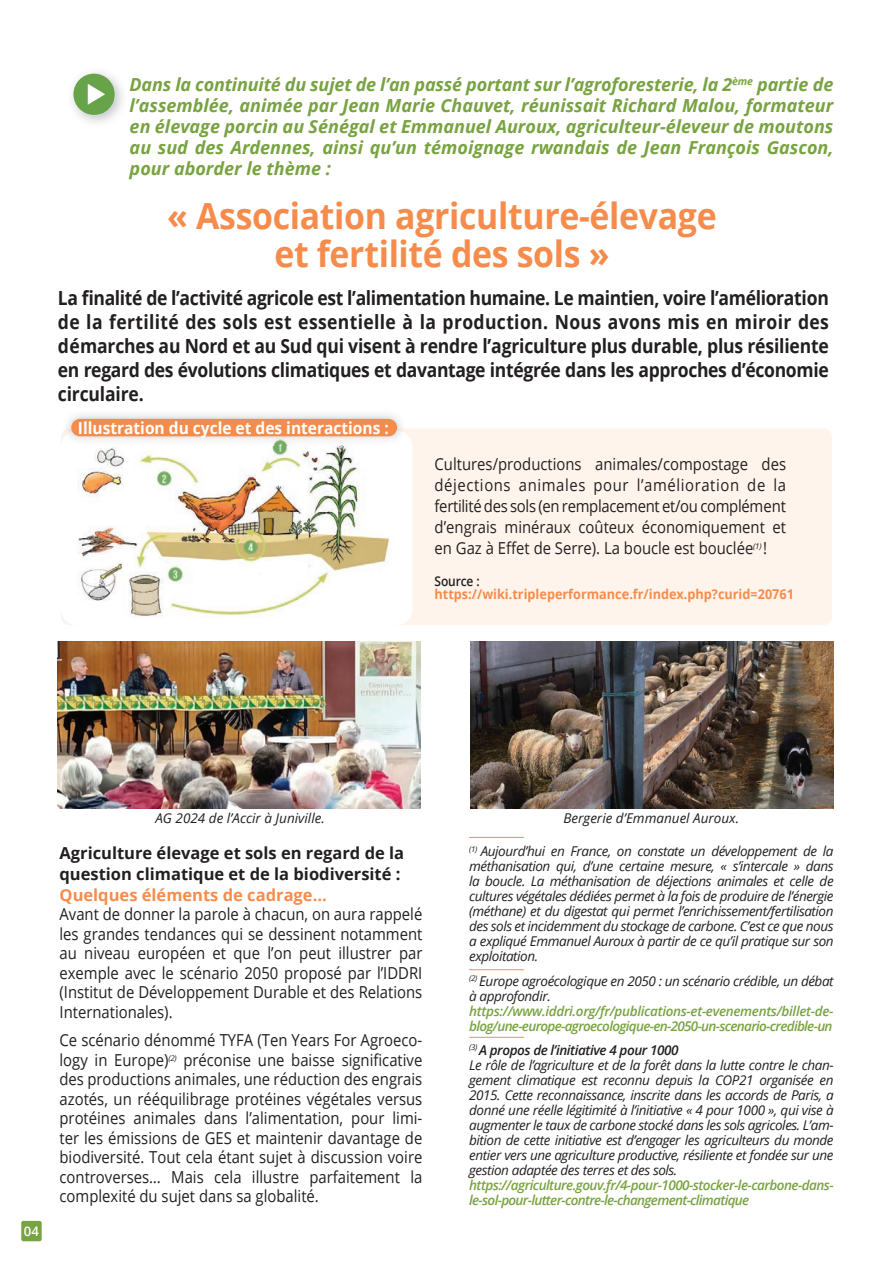
<style>
.page{position:relative;width:893px;height:1263px;background:#fff}
.page>*{position:absolute;margin:0;border:0;box-sizing:border-box;transform-origin:0 0}
.t1{font:700 36px/37.5px "Open Sans";letter-spacing:-.01em;color:#f68c4c;text-align:center;scale:.94 1}
.t2{font:700 19.5px/24px "Open Sans";letter-spacing:-.02em;color:#231f20;text-align:justify;scale:.9 1}
.t3{font:italic 700 18px/21px "Open Sans";color:#78a341;text-align:justify}
.t4{font:16.5px/19.5px "Open Sans";color:#231f20;text-align:justify;scale:.9 1}
.t5{font:700 16.5px/21px "Open Sans";color:#231f20}
.t6{font:700 16.5px "Open Sans";color:#fff;scale:.94 1}
.t7{font:700 16.5px "Open Sans";color:#f68c4c}
.t8{font:italic 13.5px/15px "Open Sans";letter-spacing:-.03em;color:#231f20}
.t9{font:italic 600 13.5px/15px "Open Sans";letter-spacing:-.04em;color:#78a341}
.t10{font:700 13.5px "Open Sans";color:#f68c4c;scale:.94 1}
.t11{font:italic 13.5px "Open Sans";color:#231f20}
.t12{font:600 13.5px "Open Sans";letter-spacing:-.01em;color:#231f20;scale:.89 1}
.t13{font:600 13.2px "Open Sans";color:#fff}
.s1{font-weight:600}
</style>
<div class="page">
<div style="left:61px;top:428px;width:771px;height:197px;background:#fef4ec;border-radius:9px"></div>
<div style="left:61px;top:431px;width:351px;height:194px;background:#fff;border-radius:16px"></div>
<img style="left:78px;top:445px;width:312px;height:173px">
<div style="left:21px;top:1221px;width:21px;height:20px;background:#78a341;border-radius:2px"></div>
<img style="left:72px;top:72px;width:50px;height:51px">
<div style="left:73px;top:74px;width:42px;height:41px;background:#67a348;border-radius:50%"></div>
<svg style="left:88px;top:84px;width:26px;height:29px"></svg>
<img style="left:67px;top:414px;width:334px;height:31px">
<img style="left:63px;top:428px;width:338px;height:12px">
<div style="left:71px;top:419px;width:326px;height:17px;background:#f68c4c;border-radius:9px"></div>
<hr style="left:469px;top:969px;width:55px;height:1px;background:#f68c4c">
<hr style="left:469px;top:837px;width:55px;height:1px;background:#f68c4c">
<hr style="left:469px;top:1037px;width:55px;height:1px;background:#f68c4c">
<img style="left:58px;top:641px;width:363px;height:167px">
<img style="left:471px;top:641px;width:362px;height:167px">
<p class="t3" style="left:130px;top:73px;width:705px">Dans la continuité du sujet de l’an passé portant sur l’agroforesterie, la 2<sup>ème</sup> partie de l’assemblée, animée par Jean Marie Chauvet, réunissait Richard Malou, formateur en élevage porcin au Sénégal et Emmanuel Auroux, agriculteur-éleveur de moutons au sud des Ardennes, ainsi qu’un témoignage rwandais de Jean François Gascon, pour aborder le thème :</p>
<h1 class="t1" style="left:167px;top:197px;width:586px">« Association agriculture-élevage et fertilité des sols »</h1>
<p class="t2" style="left:58px;top:285px;width:858px">La finalité de l’activité agricole est l’alimentation humaine. Le maintien, voire l’amélioration de la fertilité des sols est essentielle à la production. Nous avons mis en miroir des démarches au Nord et au Sud qui visent à rendre l’agriculture plus durable, plus résiliente en regard des évolutions climatiques et davantage intégrée dans les approches d’économie circulaire.</p>
<p class="t6" style="left:78px;top:416px;width:332px">Illustration du cycle et des interactions :</p>
<p class="t4" style="left:435px;top:453px;width:392px;line-height:21px">Cultures/productions animales/compostage des déjections animales pour l’amélioration de la fertilité des sols (en remplacement et/ou complément d’engrais minéraux coûteux économiquement et en Gaz à Effet de Serre). La boucle est bouclée<sup>(1)</sup> !</p>
<p class="t12" style="left:435px;top:572px;width:52px">Source :</p>
<p class="t10" style="left:435px;top:585px;width:384px">https://wiki.tripleperformance.fr/index.php?curid=20761</p>
<p class="t13" style="left:24px;top:1222px;width:17px">04</p>
<p class="t11" style="left:155px;top:809px;width:171px">AG 2024 de l’Accir à Juniville.</p>
<p class="t5" style="left:60px;top:842px;width:346px">Agriculture élevage et sols en regard de la question climatique et de la biodiversité :</p>
<p class="t7" style="left:60px;top:883px;width:269px">Quelques éléments de cadrage…</p>
<p class="t4" style="left:60px;top:904px;width:405px">Avant de donner la parole à chacun, on aura rappelé les grandes tendances qui se dessinent notamment au niveau européen et que l’on peut illustrer par exemple avec le scénario 2050 proposé par l’IDDRI (Institut de Développement Durable et des Relations Internationales).</p>
<p class="t4" style="left:60px;top:1030px;width:405px">Ce scénario dénommé TYFA (Ten Years For Agroeco&shy;logy in Europe)<sup>(2)</sup> préconise une baisse significative des productions animales, une réduction des engrais azotés, un rééquilibrage protéines végétales versus protéines animales dans l’alimentation, pour limi&shy;ter les émissions de GES et maintenir davantage de biodiversité. Tout cela étant sujet à discussion voire controverses… Mais cela illustre parfaitement la complexité du sujet dans sa globalité.</p>
<p class="t11" style="left:563px;top:809px;width:177px">Bergerie d’Emmanuel Auroux.</p>
<p class="t8" style="left:469px;top:844px;width:366px;text-align:justify"><sup>(1)</sup> Aujourd’hui en France, on constate un développement de la méthanisation qui, d’une certaine mesure, « s’intercale » dans la boucle. La méthanisation de déjections animales et celle de cultures végétales dédiées permet à la fois de produire de l’énergie (méthane) et du digestat qui permet l’enrichissement/fertilisation des sols et incidemment du stockage de carbone. C’est ce que nous a expliqué Emmanuel Auroux à partir de ce qu’il pratique sur son exploitation.</p>
<p class="t8" style="left:469px;top:973px;width:366px"><sup>(2)</sup> Europe agroécologique en 2050 : un scénario crédible, un débat à approfondir.</p>
<p class="t9" style="left:469px;top:1003px;width:366px">https://www.iddri.org/fr/publications-et-evenements/billet-de&shy;blog/une-europe-agroecologique-en-2050-un-scenario-credible-un</p>
<p class="t8" style="left:469px;top:1042px;width:366px"><sup>(3)</sup> <span class="s1">A propos de l’initiative 4 pour 1000<br></span>Le rôle de l’agriculture et de la forêt dans la lutte contre le chan&shy;gement climatique est reconnu depuis la COP21 organisée en 2015. Cette reconnaissance, inscrite dans les accords de Paris, a donné une réelle légitimité à l’initiative « 4 pour 1000 », qui vise à augmenter le taux de carbone stocké dans les sols agricoles. L’am&shy;bition de cette initiative est d’engager les agriculteurs du monde entier vers une agriculture productive, résiliente et fondée sur une gestion adaptée des terres et des sols.</p>
<p class="t9" style="left:469px;top:1177px;width:366px">https://agriculture.gouv.fr/4-pour-1000-stocker-le-carbone-dans&shy;le-sol-pour-lutter-contre-le-changement-climatique</p>
</div>
